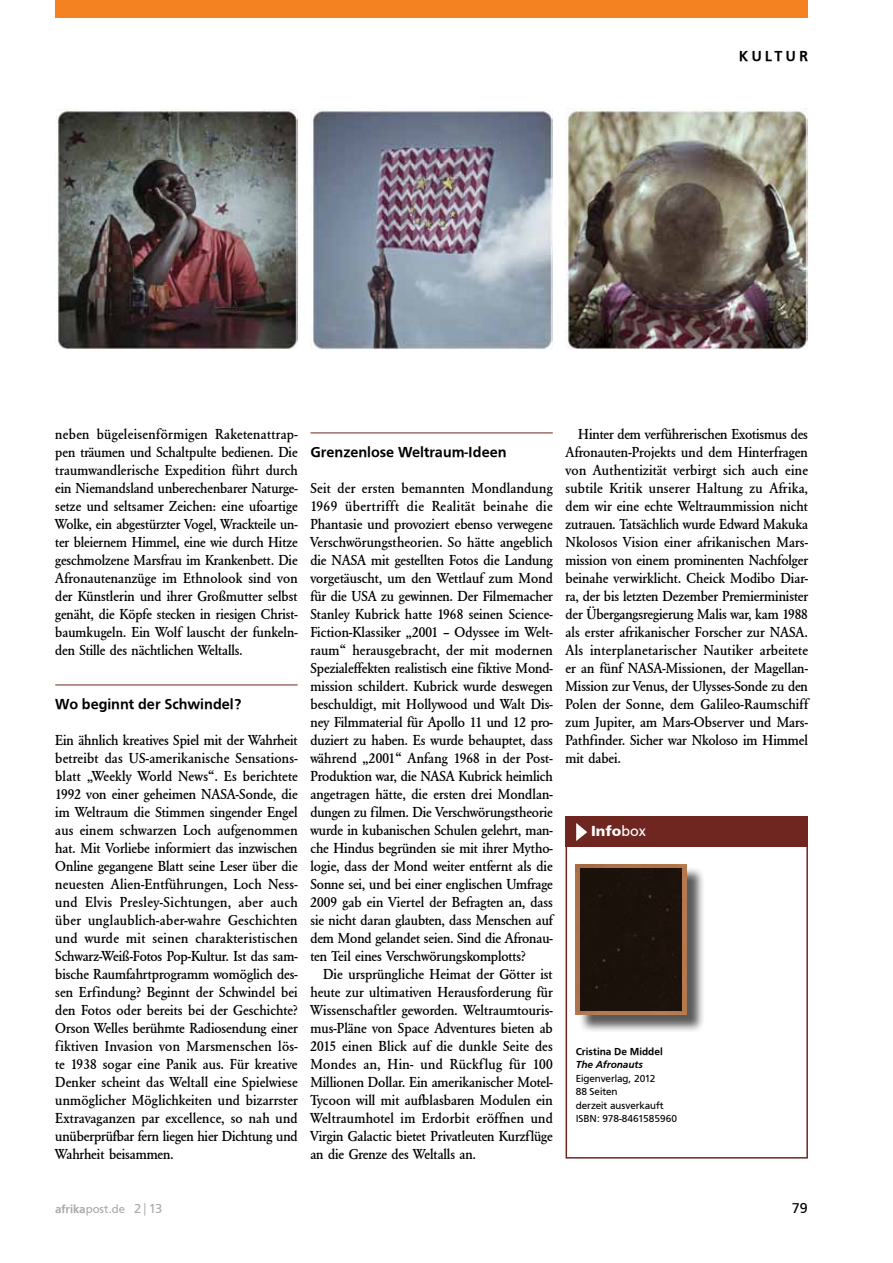
<style>
.page{position:relative;width:893px;height:1263px;background:#fff}
.page>*{position:absolute;margin:0;border:0;box-sizing:border-box;transform-origin:0 0}
.t1{font:15px/18px "URW Garamond T Medi Narr";color:#000;text-align:justify}
.t2{font:500 15px "Front Page";color:#000}
.t3{font:800 15px "Front Page";color:#fff}
.t4{font:15px "Front Page";color:#000}
.t5{font:12px "Front Page";color:#a7a9ac}
.t6{font:10.5px/13.5px "Front Page";letter-spacing:-.005em;color:#000}
.t7{font:500 10.5px "Front Page";color:#000}
.t8{font:italic 500 10.5px "Front Page";letter-spacing:-.005em;color:#000}
.s1{font-weight:400}
.s2{font-weight:500}
.s3{font-size:13.5px}
.s4{font-weight:300;font-size:15px}
</style>
<div class="page">
<div style="left:55px;top:0;width:753px;height:17px;background:#f58220"></div>
<hr style="left:55px;top:685px;width:243px;height:1px;background:#702620">
<hr style="left:310px;top:433px;width:243px;height:1px;background:#702620">
<img style="left:55px;top:108px;width:242px;height:242px">
<img style="left:566px;top:108px;width:241px;height:242px">
<img style="left:310px;top:109px;width:242px;height:241px">
<div style="left:566px;top:816px;width:242px;height:342px;border:2px solid #702620"></div>
<div style="left:566px;top:816px;width:242px;height:31px;background:#702620"></div>
<svg style="left:576px;top:823px;width:11px;height:18px"></svg>
<div style="left:578px;top:866px;width:127px;height:167px;background:#000;opacity:.65"></div>
<img style="left:576px;top:864px;width:110px;height:150px">
<div style="left:580px;top:868px;width:102px;height:142px;background:#1b120b"></div>
<p class="t2" style="left:739px;top:47px;width:71px">Kult ur</p>
<p class="t1" style="left:55px;top:424px;width:244px">neben bügeleisenförmigen Raketenattrap&shy;pen träumen und Schaltpulte bedienen. Die traumwandlerische Expedition führt durch ein Niemandsland unberechenbarer Naturge&shy;setze und seltsamer Zeichen: eine ufoartige Wolke, ein abgestürzter Vogel, Wrackteile un&shy;ter bleiernem Himmel, eine wie durch Hitze geschmolzene Marsfrau im Krankenbett. Die Afronautenanzüge im Ethnolook sind von der Künstlerin und ihrer Großmutter selbst genäht, die Köpfe stecken in riesigen Christ&shy;baumkugeln. Ein Wolf lauscht der funkeln&shy;den Stille des nächtlichen Weltalls.</p>
<p class="t2" style="left:55px;top:695px;width:188px">Wo beginnt der Schwindel?</p>
<p class="t1" style="left:55px;top:730px;width:244px">Ein ähnlich kreatives Spiel mit der Wahrheit betreibt das US-amerikanische Sensations&shy;blatt „Weekly World News“. Es berichtete 1992 von einer geheimen NASA-Sonde, die im Weltraum die Stimmen singender Engel aus einem schwarzen Loch aufgenommen hat. Mit Vorliebe informiert das inzwischen Online gegangene Blatt seine Leser über die neuesten Alien-Entführungen, Loch Ness&shy;und Elvis Presley-Sichtungen, aber auch über unglaublich-aber-wahre Geschichten und wurde mit seinen charakteristischen Schwarz-Weiß-Fotos Pop-Kultur. Ist das sam&shy;bische Raumfahrtprogramm womöglich des&shy;sen Erfindung? Beginnt der Schwindel bei den Fotos oder bereits bei der Geschichte?<br>Orson Welles berühmte Radiosendung einer fiktiven Invasion von Marsmenschen lös&shy;te 1938 sogar eine Panik aus. Für kreative Denker scheint das Weltall eine Spielwiese unmöglicher Möglichkeiten und bizarrster Extravaganzen par excellence, so nah und unüberprüfbar fern liegen hier Dichtung und Wahrheit beisammen.</p>
<p class="t2" style="left:310px;top:443px;width:198px">Grenzenlose Weltraum-Ideen</p>
<p class="t1" style="left:310px;top:478px;width:244px">Seit der ersten bemannten Mondlandung 1969 übertrifft die Realität beinahe die Phantasie und provoziert ebenso verwegene Verschwörungstheorien. So hätte angeblich die NASA mit gestellten Fotos die Landung vorgetäuscht, um den Wettlauf zum Mond für die USA zu gewinnen. Der Filmemacher Stanley Kubrick hatte 1968 seinen Science-Fiction-Klassiker „2001 – Odyssee im Welt&shy;raum“ herausgebracht, der mit modernen Spezialeffekten realistisch eine fiktive Mond&shy;mission schildert. Kubrick wurde deswegen beschuldigt, mit Hollywood und Walt Dis&shy;ney Filmmaterial für Apollo 11 und 12 pro&shy;duziert zu haben. Es wurde behauptet, dass während „2001“ Anfang 1968 in der Post-Produktion war, die NASA Kubrick heimlich angetragen hätte, die ersten drei Mondlan&shy;dungen zu filmen. Die Verschwörungstheorie wurde in kubanischen Schulen gelehrt, man&shy;che Hindus begründen sie mit ihrer Mytho&shy;logie, dass der Mond weiter entfernt als die Sonne sei, und bei einer englischen Umfrage 2009 gab ein Viertel der Befragten an, dass sie nicht daran glaubten, dass Menschen auf dem Mond gelandet seien. Sind die Afronau&shy;ten Teil eines Verschwörungskomplotts?</p>
<p class="t1" style="left:310px;top:964px;width:244px;text-indent:13px">Die ursprüngliche Heimat der Götter ist heute zur ultimativen Herausforderung für Wissenschaftler geworden. Weltraumtouris&shy;mus-Pläne von Space Adventures bieten ab 2015 einen Blick auf die dunkle Seite des Mondes an, Hin- und Rückflug für 100<br>Millionen Dollar. Ein amerikanischer Motel-Tycoon will mit aufblasbaren Modulen ein Weltraumhotel im Erdorbit eröffnen und Virgin Galactic bietet Privatleuten Kurzflüge an die Grenze des Weltalls an.</p>
<p class="t1" style="left:566px;top:424px;width:244px;text-indent:13px">Hinter dem verführerischen Exotismus des Afronauten-Projekts und dem Hinterfragen von Authentizität verbirgt sich auch eine subtile Kritik unserer Haltung zu Afrika, dem wir eine echte Weltraummission nicht zutrauen. Tatsächlich wurde Edward Makuka Nkolosos Vision einer afrikanischen Mars&shy;mission von einem prominenten Nachfolger beinahe verwirklicht. Cheick Modibo Diar&shy;ra, der bis letzten Dezember Premierminister der Übergangsregierung Malis war, kam 1988 als erster afrikanischer Forscher zur NASA.<br>Als interplanetarischer Nautiker arbeitete er an fünf NASA-Missionen, der Magellan-Mission zur Venus, der Ulysses-Sonde zu den Polen der Sonne, dem Galileo-Raumschiff zum Jupiter, am Mars-Observer und Mars-Pathfinder. Sicher war Nkoloso im Himmel mit dabei.</p>
<p class="t3" style="left:591px;top:822px;width:56px">Info<span class="s1">box</span></p>
<p class="t7" style="left:576px;top:1045px;width:89px">Cristina De Middel</p>
<p class="t8" style="left:576px;top:1059px;width:69px">The Afronauts</p>
<p class="t6" style="left:576px;top:1072px;width:103px">Eigenverlag, 2012<br>88 Seiten<br>derzeit ausverkauft<br>ISBN: 978-8461585960</p>
<p class="t5" style="left:55px;top:1202px;width:109px"><span class="s2">afrika</span>post.de <span class="s3">2</span><span class="s4">|</span><span class="s3">13</span></p>
<p class="t4" style="left:792px;top:1199px;width:18px">79</p>
</div>
